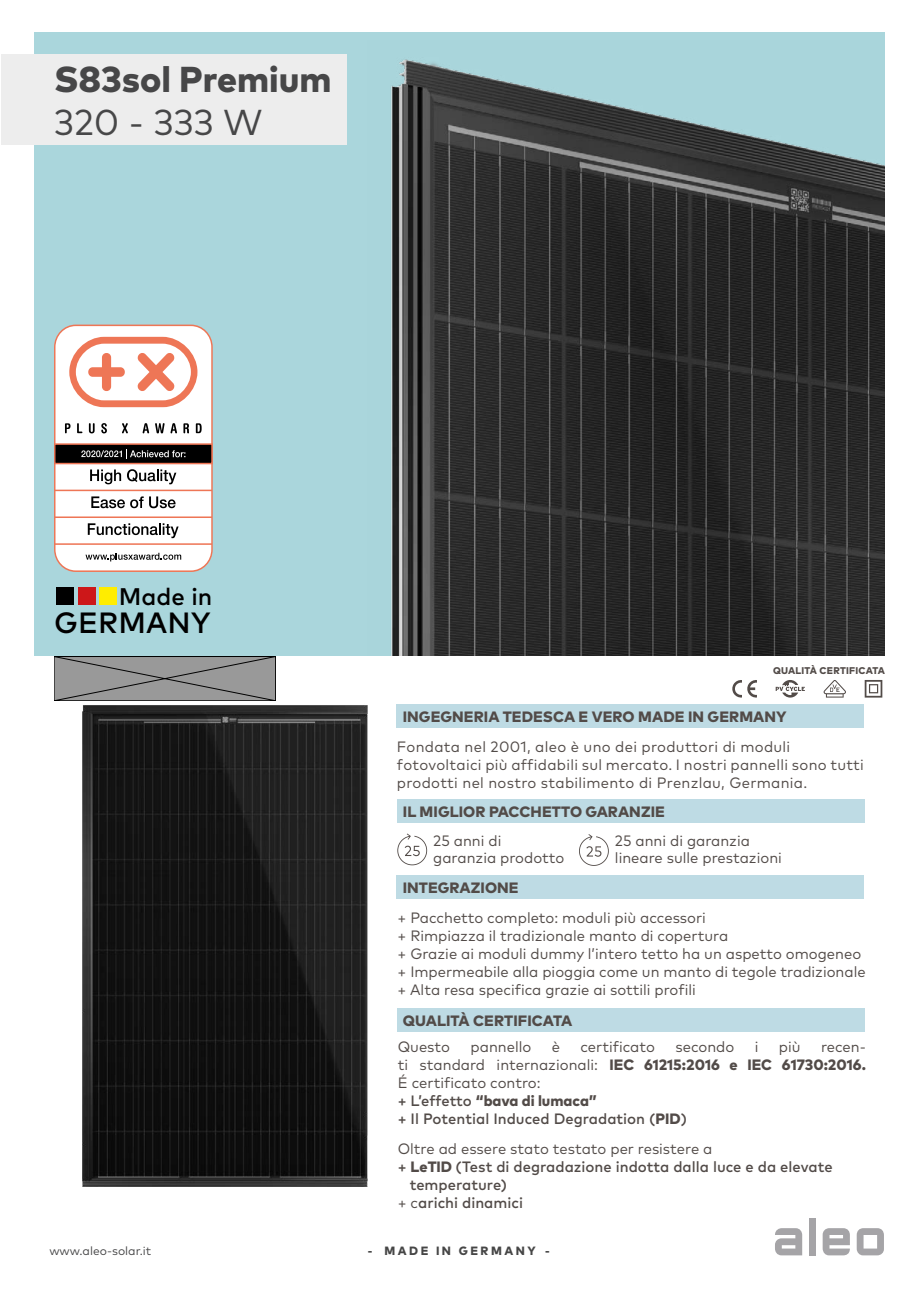
<style>
.page{position:relative;width:919px;height:1289px;background:#fff}
.page>*{position:absolute;margin:0;border:0;box-sizing:border-box;transform-origin:0 0}
.t1{font:800 36px "Mark Pro";color:#474748}
.t2{font:36px "Mark Pro";color:#474748}
.t3{font:500 29.25px "Mark Pro";letter-spacing:.005em;color:#000}
.t4{font:500 24px "Mark Pro";color:#000}
.t5{font:15px/18px "Mark Pro";color:#524b48}
.t6{font:15px/18px "Mark Pro";letter-spacing:.02em;color:#524b48}
.t7{font:800 15px "Mark Pro";letter-spacing:.005em;color:#524b48}
.t8{font:500 15px "Mark Pro";color:#524b48}
.t9{font:12px "Mark Pro";color:#474748}
.t10{font:800 12px "Mark Pro";letter-spacing:.21em;color:#464646}
.t11{font:800 9.75px "Mark Pro";letter-spacing:.025em;color:#524b48}
.s1{font-weight:800}
.s2{font-weight:500}
.s3{font-weight:400}
</style>
<div class="page">
<svg style="left:732px;top:680px;width:24px;height:18px"></svg>
<svg style="left:775px;top:680px;width:29px;height:17px"></svg>
<svg style="left:823px;top:680px;width:22px;height:17px"></svg>
<svg style="left:864px;top:680px;width:18px;height:17px"></svg>
<div style="left:34px;top:32px;width:850px;height:623px;background:#aad6dc"></div>
<svg style="left:775px;top:1228px;width:27px;height:27px"></svg>
<div style="left:809px;top:1217px;width:6px;height:38px;background:#a5a4a7"></div>
<svg style="left:822px;top:1228px;width:27px;height:27px"></svg>
<svg style="left:856px;top:1228px;width:27px;height:27px"></svg>
<div style="left:1px;top:54px;width:345px;height:91px;background:#ededed"></div>
<svg style="left:54px;top:656px;width:221px;height:44px;background:#8e8e8e"></svg>
<img style="left:391px;top:59px;width:493px;height:596px">
<img style="left:82px;top:705px;width:286px;height:481px">
<div style="left:56px;top:587px;width:17px;height:18px;background:#000"></div>
<div style="left:100px;top:587px;width:17px;height:18px;background:#ffed00"></div>
<div style="left:78px;top:587px;width:17px;height:18px;background:#cd1719"></div>
<div style="left:396px;top:875px;width:468px;height:24px;background:#bedbe4"></div>
<div style="left:397px;top:1007px;width:467px;height:24px;background:#bedbe4"></div>
<div style="left:396px;top:703px;width:468px;height:24px;background:#bedbe4"></div>
<svg style="left:397px;top:833px;width:30px;height:32px"></svg>
<svg style="left:579px;top:834px;width:29px;height:31px"></svg>
<div style="left:397px;top:799px;width:467px;height:24px;background:#bedbe4"></div>
<div style="left:55px;top:325px;width:157px;height:246px;background:#fff;border-radius:21px"></div>
<div style="left:54px;top:324px;width:159px;height:248px;border:1px solid #ee7656;border-radius:21px"></div>
<svg style="left:65px;top:423px;width:5px;height:10px"></svg>
<svg style="left:77px;top:423px;width:5px;height:10px"></svg>
<svg style="left:89px;top:423px;width:6px;height:10px"></svg>
<svg style="left:101px;top:423px;width:6px;height:10px"></svg>
<svg style="left:122px;top:423px;width:6px;height:10px"></svg>
<svg style="left:143px;top:423px;width:6px;height:10px"></svg>
<svg style="left:155px;top:423px;width:9px;height:10px"></svg>
<svg style="left:170px;top:423px;width:7px;height:10px"></svg>
<svg style="left:183px;top:423px;width:6px;height:10px"></svg>
<svg style="left:196px;top:423px;width:6px;height:10px"></svg>
<svg style="left:69px;top:337px;width:128px;height:70px"></svg>
<hr style="left:55px;top:489px;width:157px;height:2px;background:#ee7656">
<hr style="left:55px;top:516px;width:157px;height:2px;background:#ee7656">
<hr style="left:55px;top:543px;width:157px;height:2px;background:#ee7656">
<svg style="left:85px;top:553px;width:96px;height:8px"></svg>
<svg style="left:91px;top:496px;width:84px;height:12px"></svg>
<svg style="left:90px;top:469px;width:31px;height:15px"></svg>
<svg style="left:127px;top:469px;width:49px;height:15px"></svg>
<svg style="left:88px;top:523px;width:90px;height:15px"></svg>
<div style="left:55px;top:444px;width:157px;height:19px;background:#000"></div>
<div style="left:54px;top:443px;width:159px;height:21px;border:1px solid #ee7656"></div>
<svg style="left:81px;top:449px;width:104px;height:9px"></svg>
<h1 class="t1" style="left:54px;top:52px;width:279px">S83sol Premium</h1>
<h1 class="t2" style="left:54px;top:95px;width:210px">320 - 333 W</h1>
<h3 class="t4" style="left:119px;top:578px;width:95px">Made in</h3>
<h2 class="t3" style="left:54px;top:600px;width:158px">GERMANY</h2>
<p class="t9" style="left:49px;top:1241px;width:103px">www.aleo-solar.it</p>
<p class="t11" style="left:773px;top:663px;width:113px">QUALITÀ CERTIFICATA</p>
<p class="t7" style="left:402px;top:704px;width:385px">INGEGNERIA TEDESCA E VERO MADE IN GERMANY</p>
<p class="t6" style="left:397px;top:736px;width:468px">Fondata nel 2001, aleo è uno dei produttori di moduli fotovoltaici più affidabili sul mercato. I nostri pannelli sono tutti prodotti nel nostro stabilimento di Prenzlau, Germania.</p>
<p class="t7" style="left:403px;top:800px;width:263px">IL MIGLIOR PACCHETTO GARANZIE</p>
<p class="t5" style="left:433px;top:831px;width:132px;line-height:16.5px">25 anni di garanzia prodotto</p>
<p class="t5" style="left:615px;top:831px;width:168px;line-height:16.5px">25 anni di garanzia lineare sulle prestazioni</p>
<p class="t7" style="left:402px;top:876px;width:117px">INTEGRAZIONE</p>
<p class="t5" style="left:397px;top:907px;width:469px">+ Pacchetto completo: moduli più accessori<br>+ Rimpiazza il tradizionale manto di copertura<br>+ Grazie ai moduli dummy l’intero tetto ha un aspetto omogeneo + Impermeabile alla pioggia come un manto di tegole tradizionale + Alta resa specifica grazie ai sottili profili</p>
<p class="t7" style="left:403px;top:1008px;width:171px">QUALITÀ CERTIFICATA</p>
<p class="t5" style="left:398px;top:1036px;width:54px">Questo</p>
<p class="t5" style="left:470px;top:1036px;width:62px">pannello</p>
<p class="t5" style="left:551px;top:1036px;width:10px">è</p>
<p class="t5" style="left:580px;top:1036px;width:76px">certificato</p>
<p class="t5" style="left:675px;top:1036px;width:60px">secondo</p>
<p class="t5" style="left:754px;top:1036px;width:5px">i</p>
<p class="t5" style="left:778px;top:1036px;width:23px">più</p>
<p class="t5" style="left:398px;top:1036px;width:469px;text-indent:423px">recen&shy;ti standard internazionali: <span class="s1">IEC 61215:2016 e IEC 61730:2016.<br></span>É certificato contro:<br><span class="s2">+ L’effetto</span> <span class="s1">“bava di lumaca”<br></span><span class="s2">+ Il Potential Induced Degradation (</span><span class="s1">PID</span><span class="s2">)</span></p>
<p class="t5" style="left:398px;top:1138px;width:316px">Oltre ad essere stato testato per resistere a</p>
<p class="t8" style="left:398px;top:1155px;width:436px">+ <span class="s1">LeTID</span> (Test di degradazione indotta dalla luce e da elevate</p>
<p class="t8" style="left:409px;top:1173px;width:99px">temperature)</p>
<p class="t8" style="left:398px;top:1191px;width:127px"><span class="s3">+ c</span>arichi dinamici</p>
<p class="t10" style="left:368px;top:1240px;width:183px">- MADE IN GERMANY -</p>
</div>
